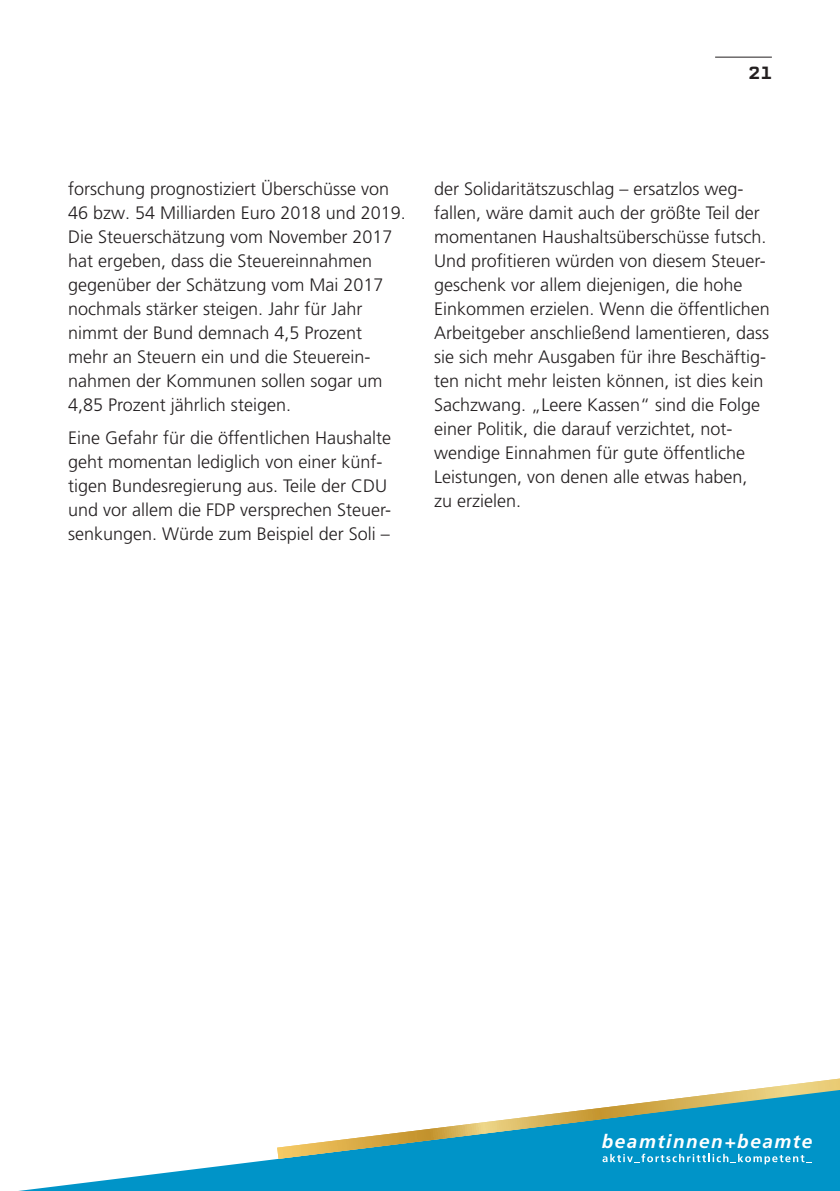
<style>
.page{position:relative;width:840px;height:1191px;background:#fff}
.page>*{position:absolute;margin:0;border:0;box-sizing:border-box;transform-origin:0 0}
.t1{font:italic 700 19px "Frutiger LT Pro";letter-spacing:.08em;color:#fff}
.t2{font:300 18px/24px "Frutiger LT Pro";color:#231f20}
.t3{font:18px "CP Mono verdi Bold 2";color:#231f20}
</style>
<div class="page">
<hr style="left:714px;top:57px;width:57px;height:1px;background:#231f20">
<svg style="left:18px;top:1158px;width:381px;height:33px;fill:#0094c8"></svg>
<div style="left:399px;top:1158px;width:440px;height:33px;background:#0094c8"></div>
<svg style="left:277px;top:1078px;width:562px;height:80px"></svg>
<p class="t3" style="left:748px;top:62px;width:25px">21</p>
<p class="t2" style="left:68px;top:177px;width:339px">forschung prognostiziert Überschüsse von 46 bzw. 54 Milliarden Euro 2018 und 2019.<br>Die Steuerschätzung vom November 2017 hat ergeben, dass die Steuereinnahmen gegenüber der Schätzung vom Mai 2017 nochmals stärker steigen. Jahr für Jahr nimmt der Bund demnach 4,5 Prozent mehr an Steuern ein und die Steuerein&shy;nahmen der Kommunen sollen sogar um 4,85 Prozent jährlich steigen.</p>
<p class="t2" style="left:68px;top:425px;width:324px">Eine Gefahr für die öffentlichen Haushalte geht momentan lediglich von einer künf&shy;tigen Bundesregierung aus. Teile der CDU und vor allem die FDP versprechen Steuer&shy;senkungen. Würde zum Beispiel der Soli –</p>
<p class="t2" style="left:434px;top:177px;width:337px">der Solidaritätszuschlag – ersatzlos weg&shy;fallen, wäre damit auch der größte Teil der momentanen Haushaltsüberschüsse futsch.<br>Und profitieren würden von diesem Steuer&shy;geschenk vor allem diejenigen, die hohe Einkommen erzielen. Wenn die öffentlichen Arbeitgeber anschließend lamentieren, dass sie sich mehr Ausgaben für ihre Beschäftig&shy;ten nicht mehr leisten können, ist dies kein Sachzwang. „Leere Kassen“ sind die Folge einer Politik, die darauf verzichtet, not&shy;wendige Einnahmen für gute öffentliche Leistungen, von denen alle etwas haben, zu erzielen.</p>
<p class="t1" style="left:601px;top:1130px;width:212px">beamtinnen+beamte</p>
</div>
